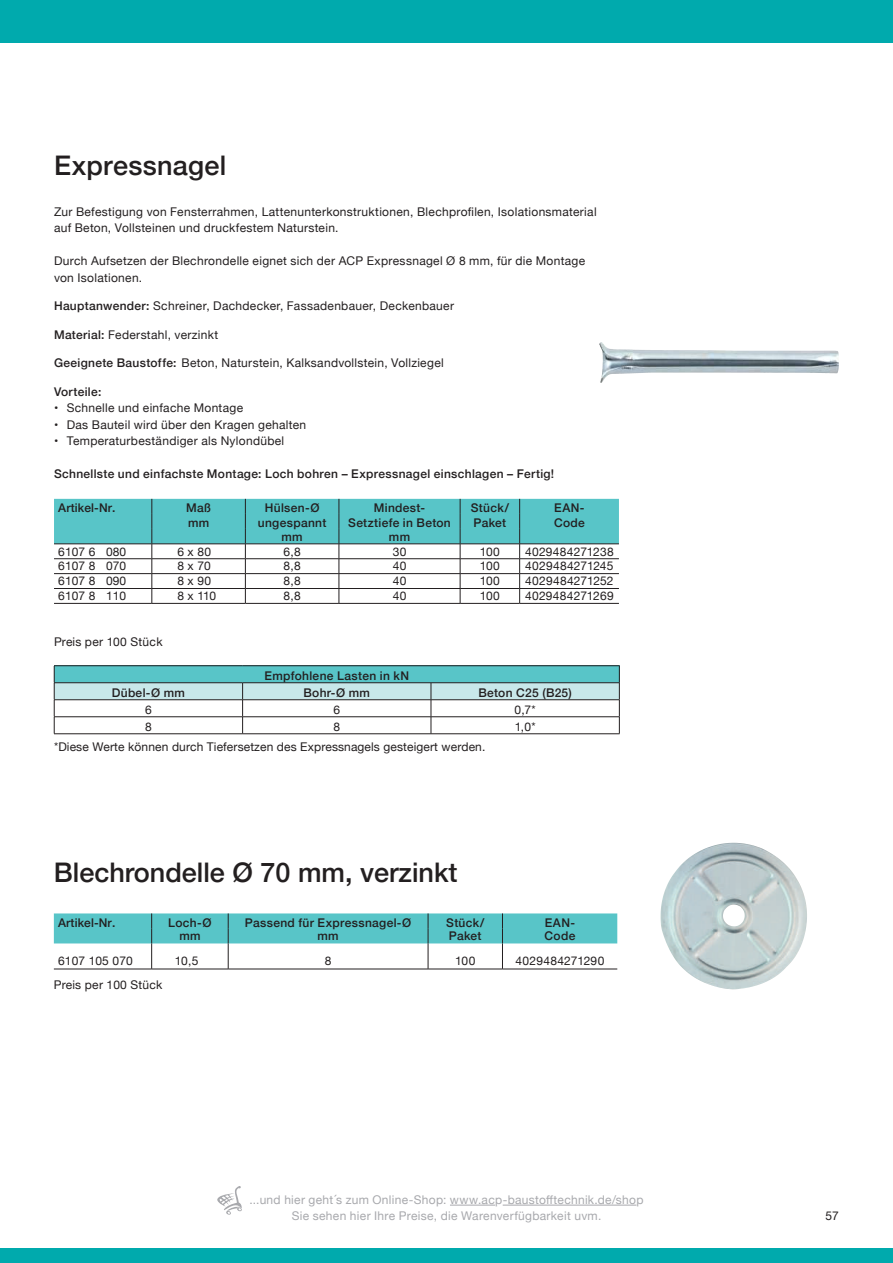
<style>
.page{position:relative;width:893px;height:1263px;background:#fff}
.page>*{position:absolute;margin:0;border:0;box-sizing:border-box;transform-origin:0 0}
.t1{font:500 27px "Helvetica Neue";color:#231f20}
.t2{font:12px/16.5px "Helvetica Neue";letter-spacing:.025em;color:#231f20}
.t3{font:500 12px "Helvetica Neue";letter-spacing:.025em;color:#231f20}
.t4{font:12px/16.5px "Helvetica Neue";letter-spacing:.025em;color:#a8a9ad;text-align:center}
.s1{font-weight:500}
</style>
<div class="page">
<div style="left:0;top:0;width:893px;height:43px;background:#00aaad"></div>
<div style="left:0;top:1248px;width:893px;height:15px;background:#00aaad"></div>
<hr style="left:450px;top:1205px;width:45px;height:1px;background:#a8a9ad">
<hr style="left:503px;top:1205px;width:133px;height:1px;background:#a8a9ad">
<svg style="left:217px;top:1186px;width:25px;height:29px"></svg>
<img style="left:660px;top:843px;width:147px;height:146px">
<img style="left:599px;top:342px;width:239px;height:41px">
<hr style="left:54px;top:665px;width:189px;height:1px;background:#231f20">
<hr style="left:243px;top:665px;width:188px;height:1px;background:#231f20">
<hr style="left:431px;top:665px;width:189px;height:1px;background:#231f20">
<svg style="left:54px;top:666px;width:566px;height:68px"></svg>
<svg style="left:54px;top:499px;width:565px;height:104px"></svg>
<hr style="left:54px;top:603px;width:98px;height:1px;background:#231f20">
<hr style="left:152px;top:603px;width:93px;height:1px;background:#231f20">
<hr style="left:245px;top:603px;width:94px;height:1px;background:#231f20">
<hr style="left:339px;top:603px;width:121px;height:1px;background:#231f20">
<hr style="left:460px;top:603px;width:60px;height:1px;background:#231f20">
<hr style="left:520px;top:603px;width:99px;height:1px;background:#231f20">
<svg style="left:54px;top:913px;width:563px;height:56px"></svg>
<hr style="left:54px;top:969px;width:98px;height:1px;background:#231f20">
<hr style="left:152px;top:969px;width:76px;height:1px;background:#231f20">
<hr style="left:228px;top:969px;width:200px;height:1px;background:#231f20">
<hr style="left:428px;top:969px;width:74px;height:1px;background:#231f20">
<hr style="left:502px;top:969px;width:115px;height:1px;background:#231f20">
<h1 class="t1" style="left:54px;top:144px;width:174px">Expressnagel</h1>
<p class="t2" style="left:54px;top:204px;width:544px">Zur Befestigung von Fensterrahmen, Lattenunterkonstruktionen, Blechprofilen, Isolationsmaterial auf Beton, Vollsteinen und druckfestem Naturstein.</p>
<p class="t2" style="left:54px;top:253px;width:533px">Durch Aufsetzen der Blechrondelle eignet sich der ACP Expressnagel Ø 8 mm, für die Montage von Isolationen.</p>
<p class="t2" style="left:54px;top:298px;width:401px"><span class="s1">Hauptanwender:</span> Schreiner, Dachdecker, Fassadenbauer, Deckenbauer</p>
<p class="t2" style="left:54px;top:327px;width:166px"><span class="s1">Material:</span> Federstahl, verzinkt</p>
<p class="t2" style="left:54px;top:355px;width:391px"><span class="s1">Geeignete Baustoffe:</span> Beton, Naturstein, Kalksandvollstein, Vollziegel</p>
<p class="t3" style="left:54px;top:382px;width:49px">Vorteile:</p>
<p class="t2" style="left:54px;top:400px;width:191px">• Schnelle und einfache Montage</p>
<p class="t2" style="left:54px;top:417px;width:254px">• Das Bauteil wird über den Kragen gehalten</p>
<p class="t2" style="left:54px;top:433px;width:232px">• Temperaturbeständiger als Nylondübel</p>
<p class="t3" style="left:54px;top:464px;width:502px">Schnellste und einfachste Montage: Loch bohren – Expressnagel einschlagen – Fertig!</p>
<p class="t3" style="left:58px;top:498px;width:59px">Artikel-Nr.</p>
<p class="t3" style="left:186px;top:498px;width:26px">Maß</p>
<p class="t3" style="left:265px;top:498px;width:56px">Hülsen-Ø</p>
<p class="t3" style="left:374px;top:498px;width:53px">Mindest-</p>
<p class="t3" style="left:471px;top:498px;width:40px">Stück/</p>
<p class="t3" style="left:554px;top:498px;width:32px">EAN-</p>
<p class="t3" style="left:188px;top:513px;width:23px">mm</p>
<p class="t3" style="left:258px;top:513px;width:70px">ungespannt</p>
<p class="t3" style="left:348px;top:513px;width:104px">Setztiefe in Beton</p>
<p class="t3" style="left:474px;top:513px;width:34px">Paket</p>
<p class="t3" style="left:554px;top:513px;width:32px">Code</p>
<p class="t3" style="left:282px;top:527px;width:23px">mm</p>
<p class="t3" style="left:389px;top:527px;width:23px">mm</p>
<p class="t2" style="left:58px;top:544px;width:70px">6107 6 080</p>
<p class="t2" style="left:177px;top:544px;width:35px">6 x 80</p>
<p class="t2" style="left:284px;top:544px;width:19px">6,8</p>
<p class="t2" style="left:393px;top:544px;width:15px">30</p>
<p class="t2" style="left:480px;top:544px;width:22px">100</p>
<p class="t2" style="left:525px;top:544px;width:90px">4029484271238</p>
<p class="t2" style="left:58px;top:558px;width:70px">6107 8 070</p>
<p class="t2" style="left:177px;top:558px;width:35px">8 x 70</p>
<p class="t2" style="left:284px;top:558px;width:19px">8,8</p>
<p class="t2" style="left:393px;top:558px;width:15px">40</p>
<p class="t2" style="left:480px;top:558px;width:22px">100</p>
<p class="t2" style="left:525px;top:558px;width:90px">4029484271245</p>
<p class="t2" style="left:58px;top:573px;width:70px">6107 8 090</p>
<p class="t2" style="left:177px;top:573px;width:35px">8 x 90</p>
<p class="t2" style="left:284px;top:573px;width:19px">8,8</p>
<p class="t2" style="left:393px;top:573px;width:15px">40</p>
<p class="t2" style="left:480px;top:573px;width:22px">100</p>
<p class="t2" style="left:525px;top:573px;width:90px">4029484271252</p>
<p class="t2" style="left:58px;top:588px;width:70px">6107 8 110</p>
<p class="t2" style="left:177px;top:588px;width:40px">8 x 110</p>
<p class="t2" style="left:284px;top:588px;width:19px">8,8</p>
<p class="t2" style="left:393px;top:588px;width:15px">40</p>
<p class="t2" style="left:480px;top:588px;width:22px">100</p>
<p class="t2" style="left:525px;top:588px;width:90px">4029484271269</p>
<p class="t2" style="left:54px;top:634px;width:110px">Preis per 100 Stück</p>
<p class="t3" style="left:265px;top:666px;width:146px">Empfohlene Lasten in kN</p>
<p class="t3" style="left:112px;top:683px;width:75px">Dübel-Ø mm</p>
<p class="t3" style="left:303px;top:683px;width:68px">Bohr-Ø mm</p>
<p class="t3" style="left:478px;top:683px;width:95px">Beton C25 (B25)</p>
<p class="t2" style="left:145px;top:702px;width:8px">6</p>
<p class="t2" style="left:333px;top:702px;width:8px">6</p>
<p class="t2" style="left:515px;top:702px;width:23px">0,7*</p>
<p class="t2" style="left:145px;top:719px;width:8px">8</p>
<p class="t2" style="left:333px;top:719px;width:8px">8</p>
<p class="t2" style="left:515px;top:719px;width:22px">1,0*</p>
<p class="t2" style="left:54px;top:739px;width:433px">*Diese Werte können durch Tiefersetzen des Expressnagels gesteigert werden.</p>
<h1 class="t1" style="left:54px;top:850px;width:405px">Blechrondelle Ø 70 mm, verzinkt</h1>
<p class="t3" style="left:58px;top:913px;width:59px">Artikel-Nr.</p>
<p class="t3" style="left:168px;top:913px;width:45px">Loch-Ø</p>
<p class="t3" style="left:245px;top:913px;width:168px">Passend für Expressnagel-Ø</p>
<p class="t3" style="left:446px;top:913px;width:40px">Stück/</p>
<p class="t3" style="left:545px;top:913px;width:32px">EAN-</p>
<p class="t3" style="left:179px;top:926px;width:23px">mm</p>
<p class="t3" style="left:318px;top:926px;width:23px">mm</p>
<p class="t3" style="left:449px;top:926px;width:34px">Paket</p>
<p class="t3" style="left:545px;top:926px;width:32px">Code</p>
<p class="t2" style="left:58px;top:953px;width:76px">6107 105 070</p>
<p class="t2" style="left:175px;top:953px;width:25px">10,5</p>
<p class="t2" style="left:325px;top:953px;width:8px">8</p>
<p class="t2" style="left:455px;top:953px;width:22px">100</p>
<p class="t2" style="left:516px;top:953px;width:90px">4029484271290</p>
<p class="t2" style="left:54px;top:977px;width:110px">Preis per 100 Stück</p>
<p class="t4" style="left:250px;top:1192px;width:395px">...und hier geht´s zum Online-Shop: www.acp-baustofftechnik.de/shop<br>Sie sehen hier Ihre Preise, die Warenverfügbarkeit uvm.</p>
<p class="t2" style="left:826px;top:1208px;width:15px">57</p>
</div>
